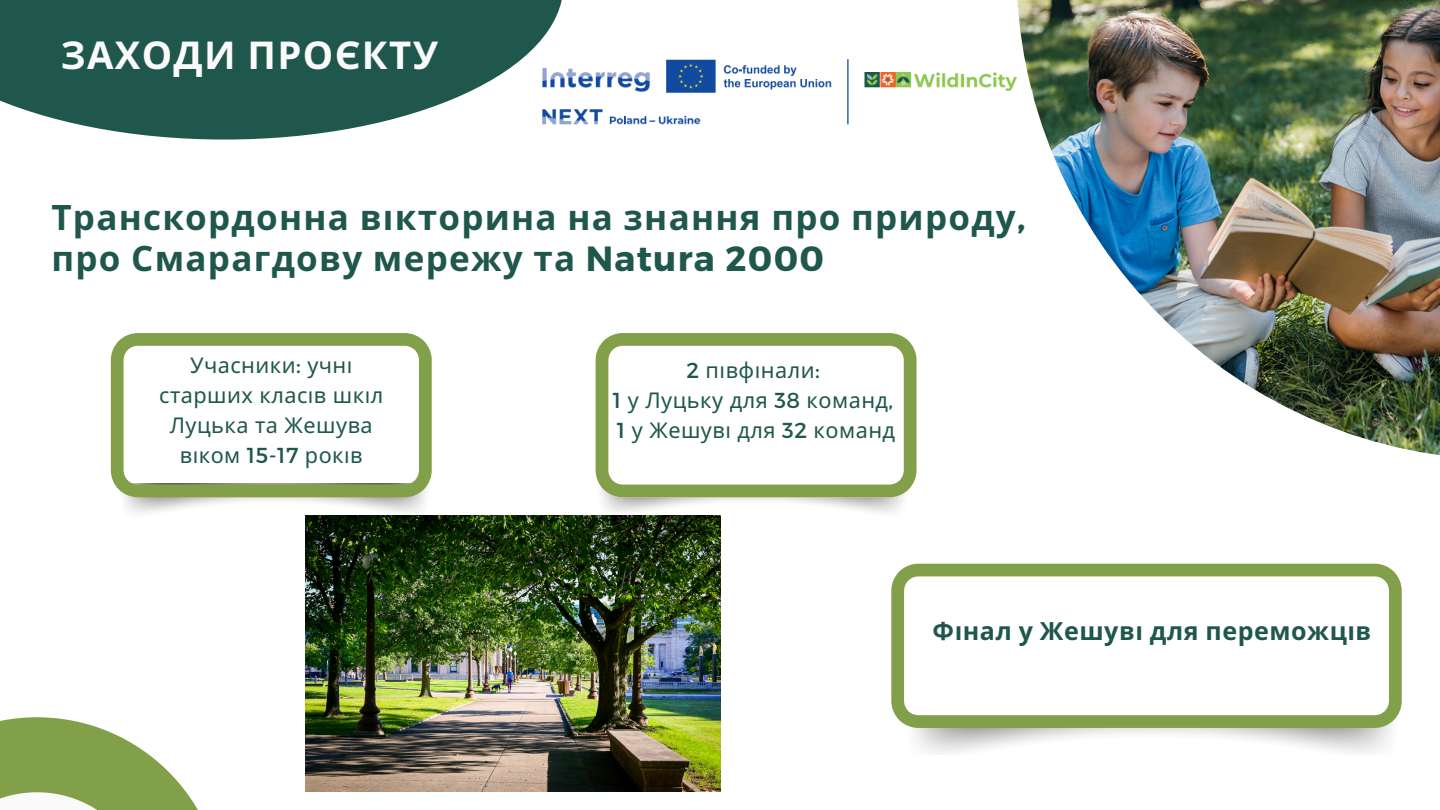
<style>
.page{position:relative;width:1440px;height:810px;background:#fff}
.page>*{position:absolute;margin:0;border:0;box-sizing:border-box;transform-origin:0 0}
.t1{font:700 38.3px "Noto Sans";letter-spacing:.035em;color:#fafafa}
.t2{font:700 35px/41.2px "Noto Sans";letter-spacing:.035em;color:#20574c}
.t3{font:700 25.1px "Noto Sans";letter-spacing:.02em;color:#20574c}
.t4{font:21.7px/30px "Noto Sans";letter-spacing:.02em;color:#20574c;text-align:center}
.s1{font-family:"Montserrat"}
</style>
<div class="page">
<img style="left:124px;top:497px;width:301px;height:24px">
<img style="left:1017px;top:0;width:423px;height:456px">
<svg style="left:111px;top:333px;width:321px;height:164px"></svg>
<svg style="left:596px;top:333px;width:321px;height:164px"></svg>
<svg style="left:0;top:717px;width:198px;height:93px"></svg>
<svg style="left:0;top:0;width:562px;height:140px;fill:#20574c"></svg>
<svg style="left:891px;top:564px;width:511px;height:164px"></svg>
<img style="left:306px;top:515px;width:415px;height:276px">
<img style="left:539px;top:53px;width:480px;height:80px">
<h1 class="t1" style="left:61px;top:28px;width:379px">ЗАХОДИ ПРОЄКТУ</h1>
<p class="t2" style="left:51px;top:196px;width:976px">Транскордонна ві кторина на знання про природу<span class="s1">, </span>про Смарагдову мережу та <span class="s1">Natura 2000</span></p>
<h2 class="t4" style="left:159px;top:349px;width:226px">Учасники<span class="s1">:</span> учні старших класі в шкіл<br>Луцька та Жешува<br>ві ком <span class="s1">15-17</span> рокі в</h2>
<p class="t4" style="left:686px;top:355px;width:135px"><span class="s1">2</span> півфінали<span class="s1">:</span></p>
<p class="t4" style="left:613px;top:385px;width:282px"><span class="s1">1</span> у Луцьку для <span class="s1">38</span> команд<span class="s1">,</span></p>
<p class="t4" style="left:617px;top:415px;width:280px"><span class="s1">1</span> у Жешуві для <span class="s1">32</span> команд</p>
<p class="t3" style="left:933px;top:614px;width:440px">Фі нал у Жешуві для переможці в</p>
</div>
